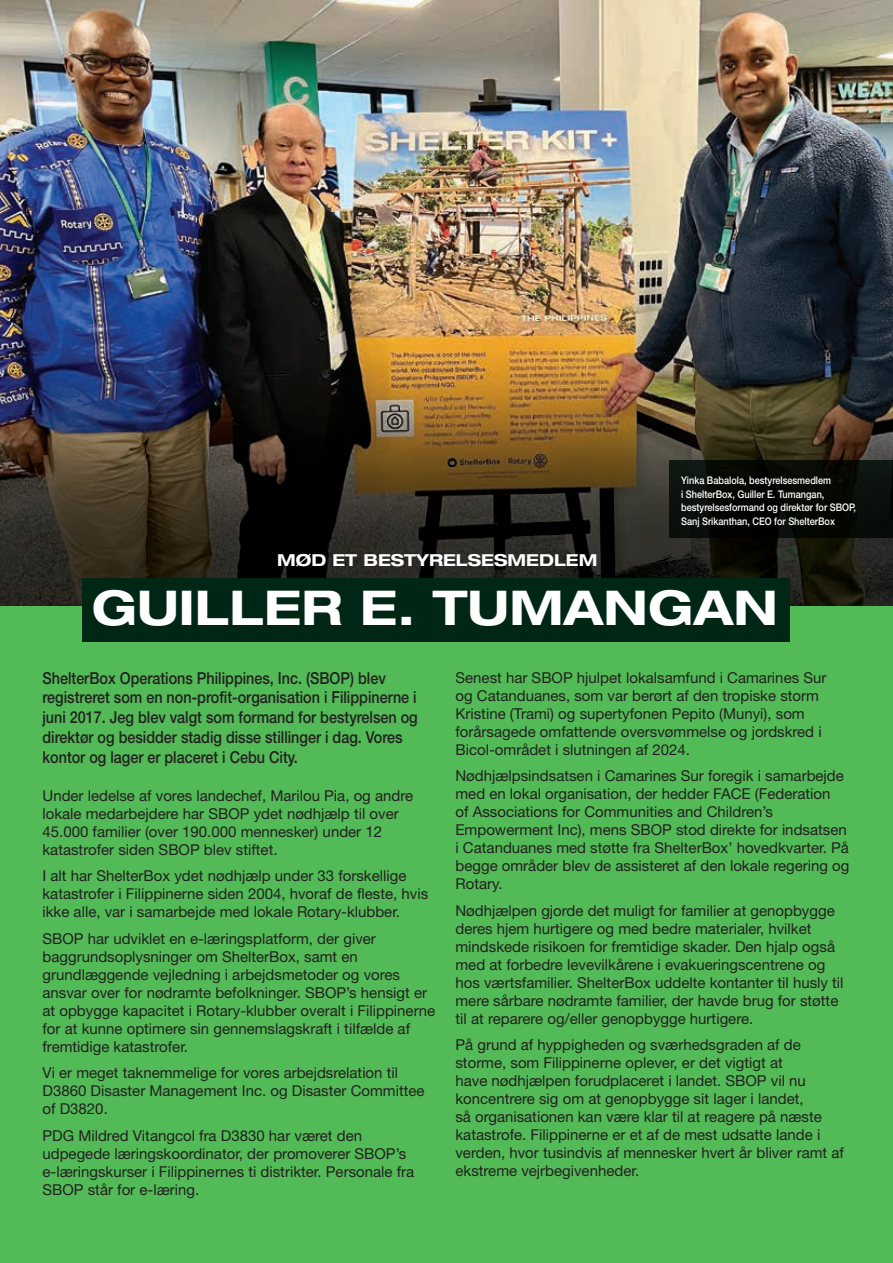
<style>
.page{position:relative;width:893px;height:1263px;background:#fff}
.page>*{position:absolute;margin:0;border:0;box-sizing:border-box;transform-origin:0 0}
.t1{font:700 expanded 48px "Helvetica Neue LT Std";color:#fff}
.t2{font:500 16.5px/19.8px "Helvetica Neue LT Std";color:#231f20;scale:.87 1}
.t3{font:700 expanded 16.5px "Helvetica Neue LT Std";color:#fff}
.t4{font:15px/18px "Helvetica Neue LT Std";color:#231f20}
.t5{font:500 10.5px/13.5px "Helvetica Neue LT Std";color:#fff;scale:.87 1}
</style>
<div class="page">
<img style="left:0;top:0;width:893px;height:607px">
<div style="left:0;top:607px;width:893px;height:656px;background:#52ba56"></div>
<div style="left:83px;top:578px;width:707px;height:63px;background:#002615"></div>
<div style="left:669px;top:460px;width:224px;height:78px;background:linear-gradient(to right,#070a06,#070a05)"></div>
<p class="t5" style="left:681px;top:474px;width:203px">Yinka Babalola, bestyrelsesmedlem<br>i ShelterBox, Guiller E. Tumangan, bestyrelsesformand og direktør for SBOP, Sanj Srikanthan, CEO for ShelterBox</p>
<p class="t3" style="left:277px;top:549px;width:322px">MØD ET BESTYRELSESMEDLEM</p>
<h1 class="t1" style="left:92px;top:576px;width:688px">GUILLER E. TUMANGAN</h1>
<p class="t2" style="left:43px;top:668px;width:433px">ShelterBox Operations Philippines, Inc. (SBOP) blev registreret som en non-profit-organisation i Filippinerne i juni 2017. Jeg blev valgt som formand for bestyrelsen og direktør og besidder stadig disse stillinger i dag. Vores kontor og lager er placeret i Cebu City.</p>
<p class="t4" style="left:43px;top:786px;width:372px">Under ledelse af vores landechef, Marilou Pia, og andre lokale medarbejdere har SBOP ydet nødhjælp til over 45.000 familier (over 190.000 mennesker) under 12 katastrofer siden SBOP blev stiftet.</p>
<p class="t4" style="left:43px;top:867px;width:387px">I alt har ShelterBox ydet nødhjælp under 33 forskellige katastrofer i Filippinerne siden 2004, hvoraf de fleste, hvis ikke alle, var i samarbejde med lokale Rotary-klubber.</p>
<p class="t4" style="left:43px;top:929px;width:394px">SBOP har udviklet en e-læringsplatform, der giver baggrundsoplysninger om ShelterBox, samt en grundlæggende vejledning i arbejdsmetoder og vores ansvar over for nødramte befolkninger. SBOP’s hensigt er at opbygge kapacitet i Rotary-klubber overalt i Filippinerne for at kunne optimere sin gennemslagskraft i tilfælde af fremtidige katastrofer.</p>
<p class="t4" style="left:43px;top:1064px;width:384px">Vi er meget taknemmelige for vores arbejdsrelation til<br>D3860 Disaster Management Inc. og Disaster Committee of D3820.</p>
<p class="t4" style="left:43px;top:1126px;width:373px">PDG Mildred Vitangcol fra D3830 har været den udpegede læringskoordinator, der promoverer SBOP’s e-læringskurser i Filippinernes ti distrikter. Personale fra SBOP står for e-læring.</p>
<p class="t4" style="left:455px;top:668px;width:372px">Senest har SBOP hjulpet lokalsamfund i Camarines Sur og Catanduanes, som var berørt af den tropiske storm Kristine (Trami) og supertyfonen Pepito (Munyi), som forårsagede omfattende oversvømmelse og jordskred i Bicol-området i slutningen af 2024.</p>
<p class="t4" style="left:455px;top:766px;width:395px">Nødhjælpsindsatsen i Camarines Sur foregik i samarbejde med en lokal organisation, der hedder FACE (Federation<br>of Associations for Communities and Children’s Empowerment Inc), mens SBOP stod direkte for indsatsen i Catanduanes med støtte fra ShelterBox’ hovedkvarter. På begge områder blev de assisteret af den lokale regering og Rotary.</p>
<p class="t4" style="left:455px;top:901px;width:390px">Nødhjælpen gjorde det muligt for familier at genopbygge deres hjem hurtigere og med bedre materialer, hvilket mindskede risikoen for fremtidige skader. Den hjalp også med at forbedre levevilkårene i evakueringscentrene og hos værtsfamilier. ShelterBox uddelte kontanter til husly til mere sårbare nødramte familier, der havde brug for støtte til at reparere og/eller genopbygge hurtigere.</p>
<p class="t4" style="left:455px;top:1036px;width:390px">På grund af hyppigheden og sværhedsgraden af de storme, som Filippinerne oplever, er det vigtigt at<br>have nødhjælpen forudplaceret i landet. SBOP vil nu koncentrere sig om at genopbygge sit lager i landet,<br>så organisationen kan være klar til at reagere på næste katastrofe. Filippinerne er et af de mest udsatte lande i verden, hvor tusindvis af mennesker hvert år bliver ramt af ekstreme vejrbegivenheder.</p>
</div>
